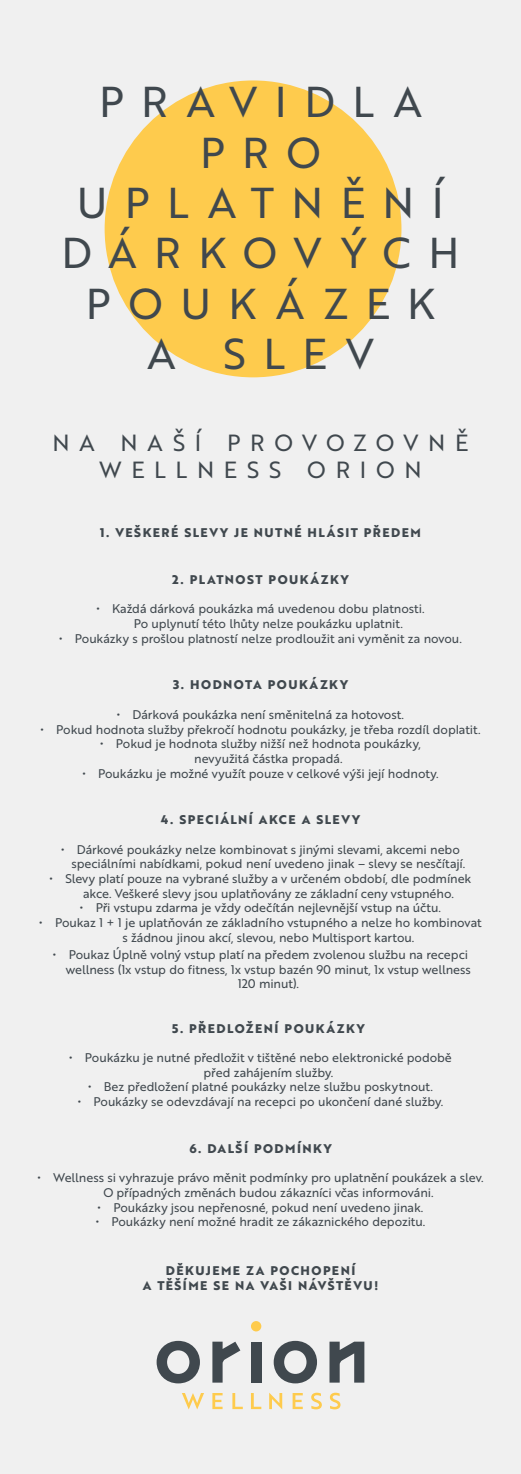
<style>
.page{position:relative;width:521px;height:1474px;background:#fff}
.page>*{position:absolute;margin:0;border:0;box-sizing:border-box;transform-origin:0 0}
.t1{font:42px/50.4px "Brother 1816 Regular";letter-spacing:.415em;color:#40484e;text-align:center}
.t2{font:22.75px/27.3px "Brother 1816 Regular";letter-spacing:.42em;color:#40484e;text-align:center}
.t3{font:12.25px/14.7px "Brother 1816 Regular";letter-spacing:-.005em;color:#40484e}
.t4{font:700 12.25px/14.7px "Brother 1816 Extra";letter-spacing:.12em;color:#40484e;text-align:center}
</style>
<div class="page">
<div style="left:0;top:0;width:521px;height:1473px;background:#f0f0f0"></div>
<svg style="left:182px;top:1393px;width:22px;height:16px"></svg>
<svg style="left:212px;top:1393px;width:11px;height:15px"></svg>
<svg style="left:293px;top:1393px;width:10px;height:15px"></svg>
<svg style="left:232px;top:1393px;width:11px;height:15px"></svg>
<svg style="left:251px;top:1393px;width:10px;height:15px"></svg>
<svg style="left:269px;top:1393px;width:13px;height:16px"></svg>
<svg style="left:311px;top:1392px;width:11px;height:17px"></svg>
<svg style="left:330px;top:1392px;width:10px;height:17px"></svg>
<svg style="left:157px;top:1340px;width:43px;height:43px"></svg>
<div style="left:251px;top:1341px;width:10px;height:41px;background:#40484e"></div>
<svg style="left:274px;top:1340px;width:43px;height:43px"></svg>
<svg style="left:212px;top:1341px;width:28px;height:41px"></svg>
<svg style="left:329px;top:1341px;width:35px;height:41px"></svg>
<div style="left:251px;top:1320px;width:10px;height:11px;background:#fecb4d;border-radius:50%"></div>
<div style="left:105px;top:80px;width:296px;height:297px;background:#fecb4d;border-radius:50%"></div>
<h1 class="t1" style="left:62px;top:75px;width:399px">PRAVIDLA<br>PRO<br>UPLATNĚNÍ<br>DÁRKOVÝCH<br>POUKÁZEK<br>A SLEV</h1>
<h2 class="t2" style="left:52px;top:428px;width:417px">NA NAŠÍ PROVOZOVNĚ<br>WELLNESS ORION</h2>
<p class="t4" style="left:100px;top:525px;width:322px">1. VEŠKERÉ SLEVY JE NUTNÉ HLÁSIT PŘEDEM</p>
<p class="t4" style="left:172px;top:572px;width:178px">2. PLATNOST POUKÁZKY</p>
<p class="t3" style="left:134px;top:601px;width:292px;text-indent:-37px">• Každá dárková poukázka má uvedenou dobu platnosti.<br>Po uplynutí této lhůty nelze poukázku uplatnit.</p>
<p class="t3" style="left:59px;top:630px;width:404px">• Poukázky s prošlou platností nelze prodloužit ani vyměnit za novou.</p>
<p class="t4" style="left:173px;top:677px;width:176px">3. HODNOTA POUKÁZKY</p>
<p class="t3" style="left:117px;top:706px;width:289px">• Dárková poukázka není směnitelná za hotovost.</p>
<p class="t3" style="left:40px;top:721px;width:441px">• Pokud hodnota služby překročí hodnotu poukázky, je třeba rozdíl doplatit.</p>
<p class="t3" style="left:194px;top:736px;width:228px;text-indent:-94px">• Pokud je hodnota služby nižší než hodnota poukázky, nevyužitá částka propadá.</p>
<p class="t3" style="left:82px;top:765px;width:358px">• Poukázku je možné využít pouze v celkové výši její hodnoty.</p>
<p class="t4" style="left:161px;top:812px;width:201px">4. SPECIÁLNÍ AKCE A SLEVY</p>
<p class="t3" style="left:71px;top:841px;width:395px;text-indent:-10px">• Dárkové poukázky nelze kombinovat s jinými slevami, akcemi nebo speciálními nabídkami, pokud není uvedeno jinak – slevy se nesčítají.</p>
<p class="t3" style="left:83px;top:870px;width:390px;text-indent:-33px">• Slevy platí pouze na vybrané služby a v určeném období, dle podmínek akce. Veškeré slevy jsou uplatňovány ze základní ceny vstupného.</p>
<p class="t3" style="left:80px;top:900px;width:363px">• Při vstupu zdarma je vždy odečítán nejlevnější vstup na účtu.</p>
<p class="t3" style="left:122px;top:915px;width:361px;text-indent:-83px">• Poukaz 1 + 1 je uplatňován ze základního vstupného a nelze ho kombinovat s žádnou jinou akcí, slevou, nebo Multisport kartou.</p>
<p class="t3" style="left:53px;top:946px;width:417px">• Poukaz Úplně volný vstup platí na předem zvolenou službu na recepci</p>
<p class="t3" style="left:66px;top:961px;width:407px">wellness (1x vstup do fitness, 1x vstup bazén 90 minut, 1x vstup wellness</p>
<p class="t3" style="left:238px;top:976px;width:62px">120 minut).</p>
<p class="t4" style="left:172px;top:1020px;width:194px">5. PŘEDLOŽENÍ POUKÁZKY</p>
<p class="t3" style="left:204px;top:1049px;width:250px;text-indent:-134px">• Poukázku je nutné předložit v tištěné nebo elektronické podobě před zahájením služby.</p>
<p class="t3" style="left:88px;top:1079px;width:346px">• Bez předložení platné poukázky nelze službu poskytnout.</p>
<p class="t3" style="left:78px;top:1093px;width:367px">• Poukázky se odevzdávají na recepci po ukončení dané služby.</p>
<p class="t4" style="left:189px;top:1140px;width:144px">6. DALŠÍ PODMÍNKY</p>
<p class="t3" style="left:103px;top:1169px;width:382px;text-indent:-66px">• Wellness si vyhrazuje právo měnit podmínky pro uplatnění poukázek a slev.<br>O případných změnách budou zákazníci včas informováni.</p>
<p class="t3" style="left:98px;top:1199px;width:327px">• Poukázky jsou nepřenosné, pokud není uvedeno jinak.</p>
<p class="t3" style="left:96px;top:1213px;width:331px">• Poukázky není možné hradit ze zákaznického depozitu.</p>
<p class="t4" style="left:143px;top:1263px;width:237px">DĚKUJEME ZA POCHOPENÍ<br>A TĚŠÍME SE NA VAŠI NÁVŠTĚVU!</p>
</div>
